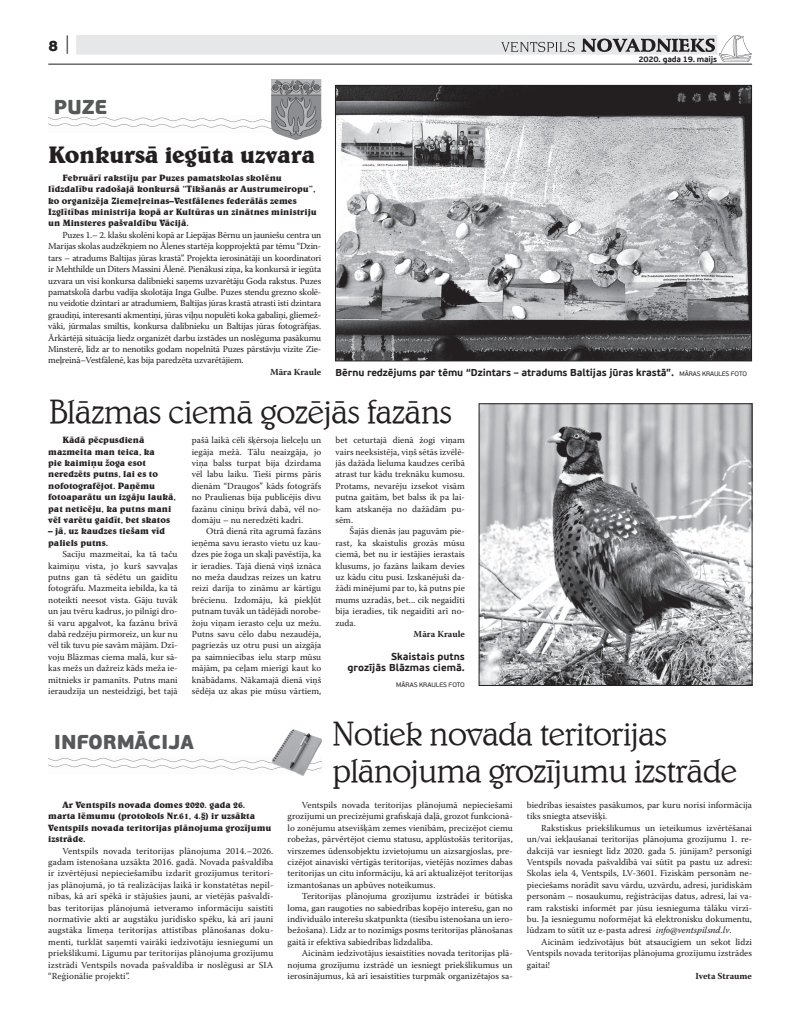
<style>
.page{position:relative;width:789px;height:1015px;background:#fff}
.page>*{position:absolute;margin:0;border:0;box-sizing:border-box;transform-origin:0 0}
.t1{font:300 34px/37px "Belwe TL";letter-spacing:-.035em;color:#231f20}
.t2{font:700 24px "Belwe TL";letter-spacing:-.02em;color:#231f20}
.t3{font:900 20px "PF Beau Sans Pro";letter-spacing:-.01em;color:#57585a}
.t4{font:900 15px "PF Beau Sans Pro";color:#231f20}
.t5{font:700 10px/11.4px "PF Beau Sans Pro";letter-spacing:-.01em;color:#231f20;text-align:right}
.t6{font:9.2px/11.4px "Warnock Pro";color:#231f20;text-align:justify}
.t7{font:700 9.2px/11.4px "Belwe TL";color:#231f20}
.t8{font:700 9.2px "Warnock Pro";color:#231f20}
.t9{font:700 8px "PF Beau Sans Pro";letter-spacing:-.03em;color:#231f20}
.t10{font:6.5px "PF Beau Sans Pro";color:#231f20}
.s1{font-weight:100;font-size:20px}
.s2{font-weight:400;font-size:6.5px}
.s3{font-style:italic}
</style>
<div class="page">
<div style="left:77px;top:35px;width:639px;height:19px;background:#e6e7e9"></div>
<hr style="left:48px;top:64px;width:703px;height:1px;background:#231f20">
<img style="left:719px;top:35px;width:32px;height:27px">
<svg style="left:581px;top:39px;width:133px;height:13px"></svg>
<svg style="left:501px;top:42px;width:73px;height:10px"></svg>
<img style="left:48px;top:117px;width:223px;height:12px">
<img style="left:271px;top:80px;width:50px;height:60px">
<img style="left:337px;top:87px;width:412px;height:272px">
<div style="left:335px;top:85px;width:416px;height:276px;border:1px solid #231f20"></div>
<img style="left:480px;top:406px;width:269px;height:277px">
<img style="left:48px;top:758px;width:223px;height:12px">
<img style="left:271px;top:729px;width:51px;height:47px">
<h3 class="t4" style="left:48px;top:36px;width:23px">8 <span class="s1">|</span></h3>
<p class="t9" style="left:638px;top:54px;width:80px">2020. gada 19. maijs</p>
<h3 class="t3" style="left:54px;top:94px;width:54px">PUZE</h3>
<h2 class="t2" style="left:48px;top:139px;width:268px">Konkursā iegūta uzvara</h2>
<p class="t7" style="left:48px;top:172px;width:270px;text-indent:14px">Februārī rakstīju par Puzes pamatskolas skolēnu līdzdalību radošajā konkursā “Tikšanās ar Austrumeiropu”, ko organizēja Ziemeļreinas–Vestfālenes federālās zemes Izglītības ministrija kopā ar Kultūras un zinātnes ministriju un Minsteres pašvaldību Vācijā.</p>
<p class="t6" style="left:48px;top:229px;width:274px;text-indent:14px">Puzes 1.– 2. klašu skolēni kopā ar Liepājas Bērnu un jauniešu centra un Marijas skolas audzēkņiem no Ālenes startēja kopprojektā par tēmu “Dzin&shy;tars – atradums Baltijas jūras krastā”. Projekta ierosinātāji un koordinatori ir Mehthilde un Dīters Massini Ālenē. Pienākusi ziņa, ka konkursā ir iegūta uzvara un visi konkursa dalībnieki saņems uzvarētāju Goda rakstus. Puzes pamatskolā darbu vadīja skolotāja Inga Gulbe. Puzes stendu grezno skolē&shy;nu veidotie dzintari ar atradumiem, Baltijas jūras krastā atrasti īsti dzintara graudiņi, interesanti akmentiņi, jūras viļņu nopulēti koka gabaliņi, gliemež&shy;vāki, jūrmalas smiltis, konkursa dalībnieku un Baltijas jūras fotogrāfijas.<br>Ārkārtējā situācija liedz organizēt darbu izstādes un noslēguma pasākumu Minsterē, līdz ar to nenotiks godam nopelnītā Puzes pārstāvju vizīte Zie&shy;meļreinā–Vestfālenē, kas bija paredzēta uzvarētājiem.</p>
<p class="t8" style="left:270px;top:366px;width:53px">Māra Kraule</p>
<p class="t5" style="left:335px;top:367px;width:413px">Bērnu redzējums par tēmu “Dzintars – atradums Baltijas jūras krastā”. <span class="s2">MĀRAS KRAULES FOTO</span></p>
<h1 class="t1" style="left:49px;top:392px;width:404px">Blāzmas ciemā gozējās fazāns</h1>
<p class="t7" style="left:48px;top:434px;width:129px;text-indent:14px">Kādā pēcpusdienā mazmeita man teica, ka<br>pie kaimiņu žoga esot neredzēts putns, lai es to nofotografējot. Paņēmu fotoaparātu un izgāju laukā, pat neticēju, ka putns mani vēl varētu gaidīt, bet skatos</p>
<p class="t7" style="left:48px;top:525px;width:118px">– jā, uz kaudzes tiešam vīd paliels putns.</p>
<p class="t6" style="left:48px;top:548px;width:131px;text-indent:14px">Sacīju mazmeitai, ka tā taču kaimiņu vista, jo kurš savvaļas putns gan tā sēdētu un gaidītu fotogrāfu. Mazmeita iebilda, ka tā noteikti neesot vista. Gāju tuvāk un jau tvēru kadrus, jo pilnīgi dro&shy;ši varu apgalvot, ka fazānu brīvā dabā redzēju pirmoreiz, un kur nu vēl tik tuvu pie savām mājām. Dzī&shy;voju Blāzmas ciema malā, kur sā&shy;kas mežs un dažreiz kāds meža ie&shy;mītnieks ir pamanīts. Putns mani ieraudzīja un nesteidzīgi, bet tajā</p>
<p class="t6" style="left:192px;top:434px;width:131px">pašā laikā cēli šķērsoja lielceļu un iegāja mežā. Tālu neaizgāja, jo viņa balss turpat bija dzirdama vēl labu laiku. Tieši pirms pāris dienām “Draugos” kāds fotogrāfs no Praulienas bija publicējis divu fazānu cīniņu brīvā dabā, vēl no&shy;domāju – nu neredzēti kadri.</p>
<p class="t6" style="left:192px;top:525px;width:131px;text-indent:14px">Otrā dienā rīta agrumā fazāns ieņēma savu ierasto vietu uz kau&shy;dzes pie žoga un skaļi pavēstīja, ka ir ieradies. Tajā dienā viņš iznāca no meža daudzas reizes un katru reizi darīja to zināmu ar kārtīgu brēcienu. Izdomāju, kā piekļūt putnam tuvāk un tādējādi norobe&shy;žoju viņam ierasto ceļu uz mežu.<br>Putns savu cēlo dabu nezaudēja, pagriezās uz otru pusi un aizgāja pa saimniecības ielu starp mūsu mājām, pa ceļam mierīgi kaut ko knābādams. Nākamajā dienā viņš sēdēja uz akas pie mūsu vārtiem,</p>
<p class="t6" style="left:335px;top:434px;width:131px">bet ceturtajā dienā žogi viņam vairs neeksistēja, viņš sētās izvēlē&shy;jās dažāda lieluma kaudzes cerībā atrast tur kādu treknāku kumosu.<br>Protams, nevarēju izsekot visām putna gaitām, bet balss ik pa lai&shy;kam atskanēja no dažādām pu&shy;sēm.</p>
<p class="t6" style="left:335px;top:525px;width:131px;text-indent:14px">Šajās dienās jau paguvām pie&shy;rast, ka skaistulis grozās mūsu ciemā, bet nu ir iestājies ierastais klusums, jo fazāns laikam devies uz kādu citu pusi. Izskanējuši da&shy;žādi minējumi par to, kā putns pie mums uzradās, bet... cik negaidīti bija ieradies, tik negaidīti arī no&shy;zuda.</p>
<p class="t8" style="left:413px;top:628px;width:53px">Māra Kraule</p>
<p class="t5" style="left:347px;top:651px;width:119px">Skaistais putns<br>grozījās Blāzmas ciemā.</p>
<p class="t10" style="left:396px;top:681px;width:70px">MĀRAS KRAULES FOTO</p>
<h3 class="t3" style="left:54px;top:729px;width:141px">INFORMĀCIJA</h3>
<h1 class="t1" style="left:332px;top:714px;width:407px">Notiek novada teritorijas plānojuma grozījumu izstrāde</h1>
<p class="t7" style="left:48px;top:799px;width:224px;text-indent:14px">Ar Ventspils novada domes 2020. gada 26. marta lēmumu (protokols Nr.61, 4.§) ir uzsākta Ventspils novada teritorijas plānojuma grozījumu izstrāde.</p>
<p class="t6" style="left:48px;top:845px;width:226px;text-indent:14px">Ventspils novada teritorijas plānojuma 2014.–2026. gadam īstenošana uzsākta 2016. gadā. Novada pašvaldība ir izvērtējusi nepieciešamību izdarīt grozījumus teritori&shy;jas plānojumā, jo tā realizācijas laikā ir konstatētas nepil&shy;nības, kā arī spēkā ir stājušies jauni, ar vietējās pašvaldī&shy;bas teritorijas plānojumā ietveramo informāciju saistīti normatīvie akti ar augstāku juridisko spēku, kā arī jauni augstāka līmeņa teritorijas attīstības plānošanas doku&shy;menti, turklāt saņemti vairāki iedzīvotāju iesniegumi un priekšlikumi. Līgumu par teritorijas plānojuma grozījumu izstrādi Ventspils novada pašvaldība ir noslēgusi ar SIA “Reģionālie projekti”.</p>
<p class="t6" style="left:287px;top:799px;width:226px;text-indent:14px">Ventspils novada teritorijas plānojumā nepieciešami grozījumi un precizējumi grafiskajā daļā, grozot funkcionā&shy;lo zonējumu atsevišķām zemes vienībām, precizējot ciemu robežas, pārvērtējot ciemu statusu, applūstošās teritorijas, virszemes ūdensobjektu izvietojumu un aizsargjoslas, pre&shy;cizējot ainaviski vērtīgās teritorijas, vietējās nozīmes dabas teritorijas un citu informāciju, kā arī aktualizējot teritorijas izmantošanas un apbūves noteikumus.</p>
<p class="t6" style="left:287px;top:890px;width:226px;text-indent:14px">Teritorijas plānojuma grozījumu izstrādei ir būtiska loma, gan raugoties no sabiedrības kopējo interešu, gan no individuālo interešu skatpunkta (tiesību īstenošana un iero&shy;bežošana). Līdz ar to nozīmīgs posms teritorijas plānošanas gaitā ir efektīva sabiedrības līdzdalība.</p>
<p class="t6" style="left:287px;top:947px;width:226px;text-indent:14px">Aicinām iedzīvotājus iesaistīties novada teritorijas plā&shy;nojuma grozījumu izstrādē un iesniegt priekšlikumus un ierosinājumus, kā arī iesaistīties turpmāk organizētajos sa-</p>
<p class="t6" style="left:526px;top:799px;width:226px">biedrības iesaistes pasākumos, par kuru norisi informācija tiks sniegta atsevišķi.</p>
<p class="t6" style="left:526px;top:822px;width:226px;text-indent:14px">Rakstiskus priekšlikumus un ieteikumus izvērtēšanai un/vai iekļaušanai teritorijas plānojuma grozījumu 1. re&shy;dakcijā var iesniegt līdz 2020. gada 5. jūnijam? personīgi Ventspils novada pašvaldībā vai sūtīt pa pastu uz adresi:<br>Skolas iela 4, Ventspils, LV-3601. Fiziskām personām ne&shy;pieciešams norādīt savu vārdu, uzvārdu, adresi, juridiskām personām – nosaukumu, reģistrācijas datus, adresi, lai va&shy;ram rakstiski informēt par jūsu iesnieguma tālāku virzī&shy;bu. Ja iesniegumu noformējat kā elektronisku dokumentu, lūdzam to sūtīt uz e-pasta adresi <span class="s3">info@ventspilsnd.lv</span>.</p>
<p class="t6" style="left:526px;top:936px;width:226px;text-indent:14px">Aicinām iedzīvotājus būt atsaucīgiem un sekot līdzi Ventspils novada teritorijas plānojuma grozījumu izstrādes gaitai!</p>
<p class="t8" style="left:695px;top:970px;width:58px">Iveta Straume</p>
</div>
